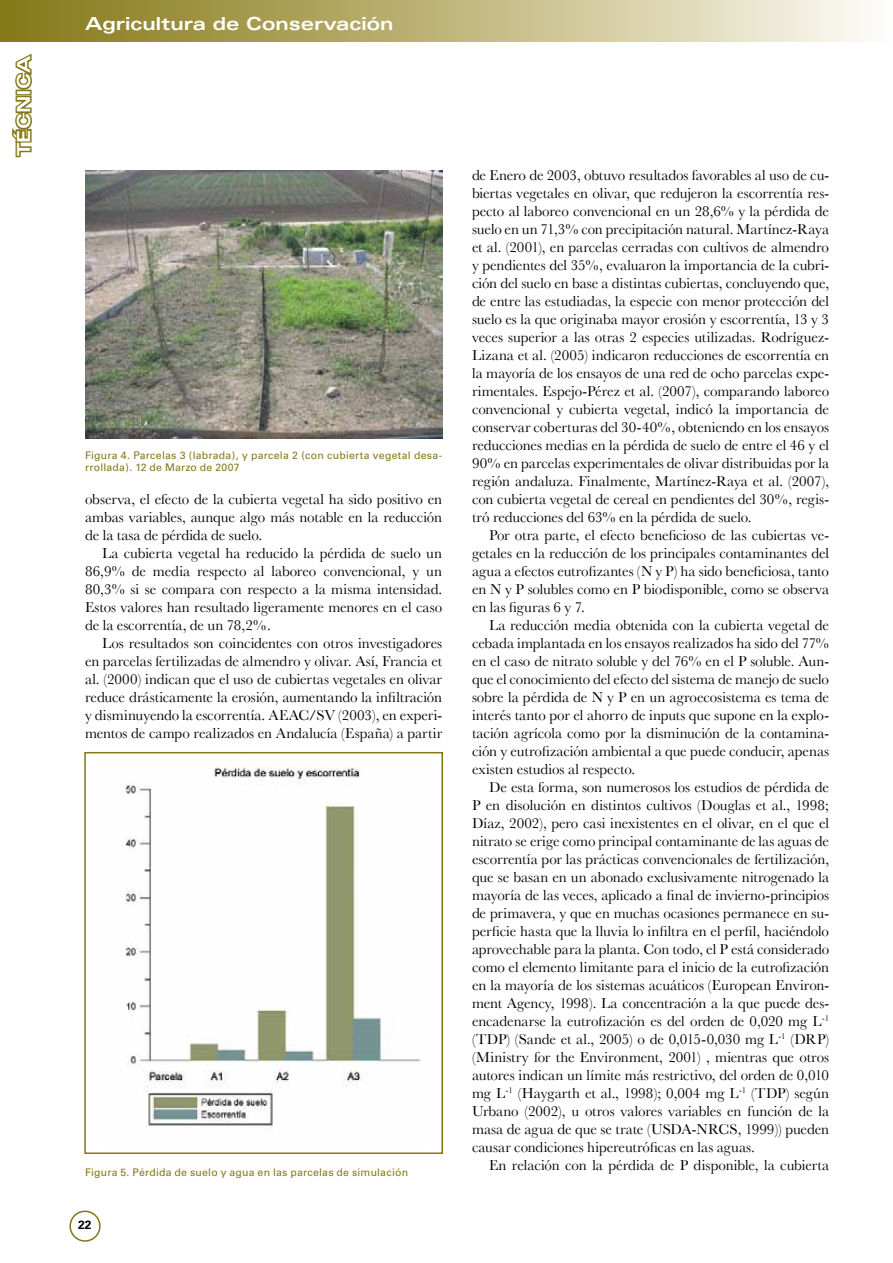
<style>
.page{position:relative;width:893px;height:1263px;background:#fff}
.page>*{position:absolute;margin:0;border:0;box-sizing:border-box;transform-origin:0 0}
.t1{font:700 expanded 18px "Univers";color:#fff}
.Cpo__Texto{font:15px/18px "Baskerville";letter-spacing:-.005em;color:#000;text-align:justify}
.t2{font:700 12px "Univers";color:#000}
.Pie_de_foto{font:10.5px/12px "Univers";letter-spacing:.02em;color:#827717}
</style>
<div class="page">
<div style="left:0;top:0;width:892px;height:42px;background:linear-gradient(to right,#837510,#fdfaf1)"></div>
<div style="left:69px;top:1210px;width:32px;height:32px;border:2px solid #827717;border-radius:50%"></div>
<svg style="left:12px;top:53px;width:20px;height:105px"></svg>
<img style="left:85px;top:170px;width:357px;height:268px">
<img style="left:125px;top:767px;width:296px;height:361px">
<div style="left:84px;top:752px;width:359px;height:402px;border:2px solid #827717"></div>
<p class="t1" style="left:13px;top:156px;width:101px;rotate:-90deg">TÉCNICA</p>
<p class="t1" style="left:85px;top:13px;width:310px">Agricultura de Conservación</p>
<p class="Pie_de_foto" style="left:85px;top:449px;width:359px">Figura 4. Parcelas 3 (labrada), y parcela 2 (con cubierta vegetal desa&shy;rrollada). 12 de Marzo de 2007</p>
<p class="Cpo__Texto" style="left:85px;top:490px;width:359px">observa, el efecto de la cubierta vegetal ha sido positivo en ambas variables, aunque algo más notable en la reducción de la tasa de pérdida de suelo.</p>
<p class="Cpo__Texto" style="left:85px;top:544px;width:359px;text-indent:17px">La cubierta vegetal ha reducido la pérdida de suelo un 86,9% de media respecto al laboreo convencional, y un 80,3% si se compara con respecto a la misma intensidad.<br>Estos valores han resultado ligeramente menores en el caso de la escorrentía, de un 78,2%.</p>
<p class="Cpo__Texto" style="left:85px;top:634px;width:359px;text-indent:17px">Los resultados son coincidentes con otros investigadores en parcelas fertilizadas de almendro y olivar. Así, Francia et al. (2000) indican que el uso de cubiertas vegetales en olivar reduce drásticamente la erosión, aumentando la infiltración y disminuyendo la escorrentía. AEAC/SV (2003), en experi&shy;mentos de campo realizados en Andalucía (España) a partir</p>
<p class="Pie_de_foto" style="left:85px;top:1166px;width:325px">Figura 5. Pérdida de suelo y agua en las parcelas de simulación</p>
<p class="t2" style="left:78px;top:1218px;width:15px">22</p>
<p class="Cpo__Texto" style="left:472px;top:166px;width:359px">de Enero de 2003, obtuvo resultados favorables al uso de cu&shy;biertas vegetales en olivar, que redujeron la escorrentía res&shy;pecto al laboreo convencional en un 28,6% y la pérdida de suelo en un 71,3% con precipitación natural. Martínez-Raya et al. (2001), en parcelas cerradas con cultivos de almendro y pendientes del 35%, evaluaron la importancia de la cubri&shy;ción del suelo en base a distintas cubiertas, concluyendo que, de entre las estudiadas, la especie con menor protección del suelo es la que originaba mayor erosión y escorrentía, 13 y 3 veces superior a las otras 2 especies utilizadas. Rodríguez-Lizana et al. (2005) indicaron reducciones de escorrentía en la mayoría de los ensayos de una red de ocho parcelas expe&shy;rimentales. Espejo-Pérez et al. (2007), comparando laboreo convencional y cubierta vegetal, indicó la importancia de conservar coberturas del 30-40%, obteniendo en los ensayos reducciones medias en la pérdida de suelo de entre el 46 y el 90% en parcelas experimentales de olivar distribuidas por la región andaluza. Finalmente, Martínez-Raya et al. (2007), con cubierta vegetal de cereal en pendientes del 30%, regis&shy;tró reducciones del 63% en la pérdida de suelo.</p>
<p class="Cpo__Texto" style="left:472px;top:526px;width:359px;text-indent:17px">Por otra parte, el efecto beneficioso de las cubiertas ve&shy;getales en la reducción de los principales contaminantes del agua a efectos eutrofizantes (N y P) ha sido beneficiosa, tanto en N y P solubles como en P biodisponible, como se observa en las figuras 6 y 7.</p>
<p class="Cpo__Texto" style="left:472px;top:616px;width:359px;text-indent:17px">La reducción media obtenida con la cubierta vegetal de cebada implantada en los ensayos realizados ha sido del 77% en el caso de nitrato soluble y del 76% en el P soluble. Aun&shy;que el conocimiento del efecto del sistema de manejo de suelo sobre la pérdida de N y P en un agroecosistema es tema de interés tanto por el ahorro de inputs que supone en la explo&shy;tación agrícola como por la disminución de la contamina&shy;ción y eutrofización ambiental a que puede conducir, apenas existen estudios al respecto.</p>
<p class="Cpo__Texto" style="left:472px;top:778px;width:359px;text-indent:17px">De esta forma, son numerosos los estudios de pérdida de P en disolución en distintos cultivos (Douglas et al., 1998; Díaz, 2002), pero casi inexistentes en el olivar, en el que el nitrato se erige como principal contaminante de las aguas de escorrentía por las prácticas convencionales de fertilización, que se basan en un abonado exclusivamente nitrogenado la mayoría de las veces, aplicado a final de invierno-principios de primavera, y que en muchas ocasiones permanece en su&shy;perficie hasta que la lluvia lo infiltra en el perfil, haciéndolo aprovechable para la planta. Con todo, el P está considerado como el elemento limitante para el inicio de la eutrofización en la mayoría de los sistemas acuáticos (European Environ&shy;ment Agency, 1998). La concentración a la que puede des&shy;encadenarse la eutrofización es del orden de 0,020 mg L<sup>-1 </sup>(TDP) (Sande et al., 2005) o de 0,015-0,030 mg L<sup>-1</sup> (DRP) (Ministry for the Environment, 2001) , mientras que otros autores indican un límite más restrictivo, del orden de 0,010 mg L<sup>-1</sup> (Haygarth et al., 1998); 0,004 mg L<sup>-1</sup> (TDP) según Urbano (2002), u otros valores variables en función de la masa de agua de que se trate (USDA-NRCS, 1999)) pueden causar condiciones hipereutróficas en las aguas.</p>
<p class="Cpo__Texto" style="left:489px;top:1156px;width:342px">En relación con la pérdida de P disponible, la cubierta</p>
</div>
